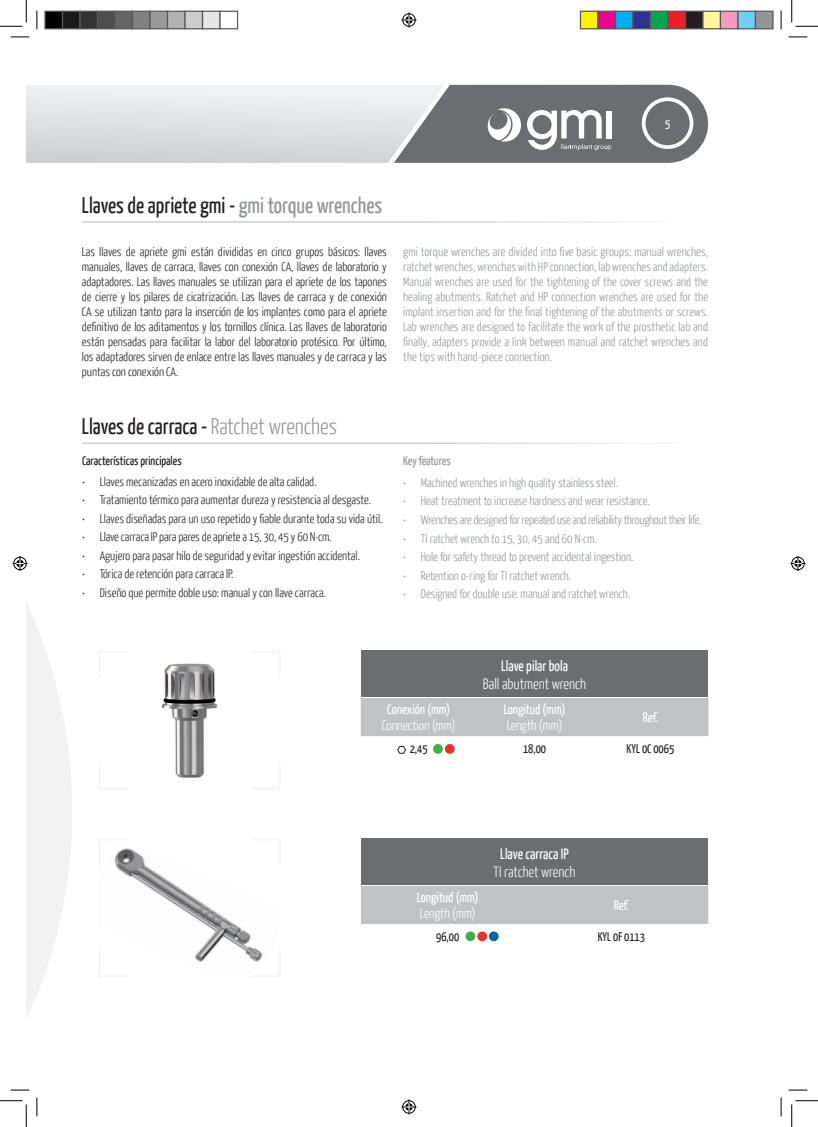
<style>
.page{position:relative;width:818px;height:1127px;background:#fff}
.page>*{position:absolute;margin:0;border:0;box-sizing:border-box;transform-origin:0 0}
.t1{font:22.5px "Yanone Kaffeesatz";color:#231f20}
.t2{font:300 15px "Yanone Kaffeesatz";color:#fff}
.t3{font:15px "Yanone Kaffeesatz";color:#fff}
.t4{font:13.75px "Yanone Kaffeesatz";color:#fff}
.t5{font:300 13.75px "Yanone Kaffeesatz";color:#fff}
.t6{font:300 12.5px/15px "Yanone Kaffeesatz";color:#231f20;text-align:justify}
.t7{font:300 12.5px/15px "Yanone Kaffeesatz";color:#939598;text-align:justify}
.t8{font:300 12.5px "Yanone Kaffeesatz";letter-spacing:-.02em;color:#939598}
.t9{font:12.5px "Yanone Kaffeesatz";color:#231f20}
.t10{font:12.5px "Yanone Kaffeesatz";letter-spacing:-.005em;color:#939598}
.t11{font:12.5px "Yanone Kaffeesatz";color:#fff}
.s1{color:#939598}
.s2{font-weight:300;color:#939598}
</style>
<div class="page">
<svg style="left:26px;top:85px;width:682px;height:78px;background:#b9b9bb"></svg>
<svg style="left:26px;top:602px;width:46px;height:489px;fill:#f2f2f2"></svg>
<hr style="left:82px;top:221px;width:626px;height:1px;background:#6c6d70">
<hr style="left:82px;top:442px;width:626px;height:1px;background:#6c6d70">
<img style="left:162px;top:663px;width:56px;height:115px">
<div style="left:361px;top:650px;width:347px;height:47px;background:#6c6d70"></div>
<div style="left:361px;top:698px;width:347px;height:38px;background:#c1c2c4"></div>
<svg style="left:397px;top:746px;width:9px;height:7px"></svg>
<div style="left:433px;top:743px;width:10px;height:10px;background:#40ae49;border-radius:50%"></div>
<svg style="left:445px;top:743px;width:10px;height:10px"></svg>
<img style="left:116px;top:848px;width:139px;height:114px">
<div style="left:361px;top:838px;width:347px;height:46px;background:#6c6d70"></div>
<div style="left:361px;top:886px;width:347px;height:37px;background:#c1c2c4"></div>
<svg style="left:114px;top:839px;width:15px;height:27px"></svg>
<svg style="left:116px;top:948px;width:13px;height:14px"></svg>
<svg style="left:250px;top:848px;width:5px;height:18px"></svg>
<svg style="left:250px;top:948px;width:13px;height:29px"></svg>
<div style="left:465px;top:931px;width:10px;height:10px;background:#40ae49;border-radius:50%"></div>
<div style="left:477px;top:931px;width:10px;height:10px;background:#ee2e2c;border-radius:50%"></div>
<div style="left:489px;top:931px;width:10px;height:10px;background:#0067aa;border-radius:50%"></div>
<svg style="left:11px;top:36px;width:18px;height:2px"></svg>
<svg style="left:788px;top:36px;width:19px;height:2px"></svg>
<svg style="left:11px;top:1088px;width:18px;height:2px"></svg>
<svg style="left:788px;top:1089px;width:19px;height:1px"></svg>
<svg style="left:36px;top:11px;width:2px;height:18px"></svg>
<svg style="left:36px;top:1097px;width:2px;height:18px"></svg>
<svg style="left:780px;top:11px;width:2px;height:18px"></svg>
<svg style="left:780px;top:1097px;width:2px;height:18px"></svg>
<svg style="left:0;top:0;width:27px;height:27px"></svg>
<svg style="left:0;top:1100px;width:27px;height:26px"></svg>
<svg style="left:791px;top:0;width:27px;height:27px"></svg>
<svg style="left:791px;top:1100px;width:27px;height:26px"></svg>
<svg style="left:401px;top:13px;width:15px;height:15px"></svg>
<svg style="left:401px;top:1099px;width:15px;height:15px"></svg>
<svg style="left:13px;top:556px;width:15px;height:15px"></svg>
<svg style="left:790px;top:556px;width:15px;height:15px"></svg>
<div style="left:45px;top:11px;width:18px;height:18px;background:#000"></div>
<div style="left:44px;top:11px;width:19px;height:18px;border:1px solid #595959"></div>
<div style="left:63px;top:11px;width:17px;height:18px;background:#1a1a1a"></div>
<div style="left:62px;top:11px;width:19px;height:18px;border:1px solid #595959"></div>
<div style="left:80px;top:11px;width:18px;height:18px;background:#333"></div>
<div style="left:79px;top:11px;width:19px;height:18px;border:1px solid #595959"></div>
<div style="left:98px;top:11px;width:17px;height:18px;background:#4d4d4d"></div>
<div style="left:97px;top:11px;width:19px;height:18px;border:1px solid #595959"></div>
<div style="left:115px;top:11px;width:18px;height:18px;background:#666"></div>
<div style="left:114px;top:11px;width:19px;height:18px;border:1px solid #595959"></div>
<div style="left:133px;top:11px;width:17px;height:18px;background:#808080"></div>
<div style="left:132px;top:11px;width:19px;height:18px;border:1px solid #595959"></div>
<div style="left:150px;top:11px;width:18px;height:18px;background:#999"></div>
<div style="left:149px;top:11px;width:19px;height:18px;border:1px solid #595959"></div>
<div style="left:168px;top:11px;width:17px;height:18px;background:#b3b3b3"></div>
<div style="left:167px;top:11px;width:19px;height:18px;border:1px solid #595959"></div>
<div style="left:185px;top:11px;width:18px;height:18px;background:#ccc"></div>
<div style="left:184px;top:11px;width:19px;height:18px;border:1px solid #595959"></div>
<div style="left:203px;top:11px;width:17px;height:18px;background:#e6e6e6"></div>
<div style="left:202px;top:11px;width:19px;height:18px;border:1px solid #595959"></div>
<div style="left:219px;top:11px;width:19px;height:18px;border:1px solid #595959"></div>
<div style="left:580px;top:11px;width:18px;height:18px;background:#fff101"></div>
<div style="left:580px;top:11px;width:18px;height:18px;border:1px solid #595959"></div>
<div style="left:598px;top:11px;width:17px;height:18px;background:#ed028c"></div>
<div style="left:597px;top:11px;width:19px;height:18px;border:1px solid #595959"></div>
<div style="left:615px;top:11px;width:18px;height:18px;background:#00aeef"></div>
<div style="left:615px;top:11px;width:18px;height:18px;border:1px solid #595959"></div>
<div style="left:633px;top:11px;width:17px;height:18px;background:#2e3092"></div>
<div style="left:632px;top:11px;width:19px;height:18px;border:1px solid #595959"></div>
<div style="left:650px;top:11px;width:18px;height:18px;background:#00a54f"></div>
<div style="left:650px;top:11px;width:18px;height:18px;border:1px solid #595959"></div>
<div style="left:668px;top:11px;width:17px;height:18px;background:#ee1d23"></div>
<div style="left:667px;top:11px;width:19px;height:18px;border:1px solid #595959"></div>
<div style="left:685px;top:11px;width:18px;height:18px;background:#231f20"></div>
<div style="left:685px;top:11px;width:18px;height:18px;border:1px solid #595959"></div>
<div style="left:703px;top:11px;width:17px;height:18px;background:#fff79a"></div>
<div style="left:702px;top:11px;width:19px;height:18px;border:1px solid #595959"></div>
<div style="left:720px;top:11px;width:18px;height:18px;background:#f499c2"></div>
<div style="left:720px;top:11px;width:18px;height:18px;border:1px solid #595959"></div>
<div style="left:738px;top:11px;width:17px;height:18px;background:#6bcff6"></div>
<div style="left:737px;top:11px;width:19px;height:18px;border:1px solid #595959"></div>
<div style="left:755px;top:11px;width:18px;height:18px;background:#939598"></div>
<div style="left:755px;top:11px;width:18px;height:18px;border:1px solid #595959"></div>
<p class="t11" style="left:665px;top:116px;width:7px">5</p>
<p class="t1" style="left:82px;top:191px;width:302px">Llaves de apriete gmi - <span class="s1">gmi torque wrenches</span></p>
<p class="t6" style="left:82px;top:244px;width:306px">Las llaves de apriete gmi están divididas en cinco grupos básicos: llaves manuales, llaves de carraca, llaves con conexión CA, llaves de laboratorio y adaptadores. Las llaves manuales se utilizan para el apriete de los tapones de cierre y los pilares de cicatrización. Las llaves de carraca y de conexión CA se utilizan tanto para la inserción de los implantes como para el apriete definitivo de los aditamentos y los tornillos clínica. Las llaves de laboratorio están pensadas para facilitar la labor del laboratorio protésico. Por último, los adaptadores sirven de enlace entre las llaves manuales y de carraca y las puntas con conexión CA.</p>
<p class="t7" style="left:403px;top:244px;width:306px">gmi torque wrenches are divided into five basic groups: manual wrenches, ratchet wrenches, wrenches with HP connection, lab wrenches and adapters.<br>Manual wrenches are used for the tightening of the cover screws and the healing abutments. Ratchet and HP connection wrenches are used for the implant insertion and for the final tightening of the abutments or screws.<br>Lab wrenches are designed to facilitate the work of the prosthetic lab and finally, adapters provide a link between manual and ratchet wrenches and the tips with hand-piece connection.</p>
<p class="t1" style="left:82px;top:412px;width:257px">Llaves de carraca - <span class="s2">Ratchet wrenches</span></p>
<p class="t9" style="left:82px;top:453px;width:101px">Características principales</p>
<p class="t6" style="left:82px;top:473px;width:236px">• Llaves mecanizadas en acero inoxidable de alta calidad.</p>
<p class="t6" style="left:82px;top:492px;width:290px">• Tratamiento térmico para aumentar dureza y resistencia al desgaste.</p>
<p class="t6" style="left:82px;top:510px;width:302px">• Llaves diseñadas para un uso repetido y fiable durante toda su vida útil.</p>
<p class="t6" style="left:82px;top:529px;width:251px">• Llave carraca IP para pares de apriete a 15, 30, 45 y 60 N·cm.</p>
<p class="t6" style="left:82px;top:547px;width:279px">• Agujero para pasar hilo de seguridad y evitar ingestión accidental.</p>
<p class="t6" style="left:82px;top:566px;width:153px">• Tórica de retención para carraca IP.</p>
<p class="t6" style="left:82px;top:584px;width:245px">• Diseño que permite doble uso: manual y con llave carraca.</p>
<p class="t10" style="left:403px;top:453px;width:49px">Key features</p>
<p class="t7" style="left:403px;top:474px;width:216px">• Machined wrenches in high quality stainless steel.</p>
<p class="t7" style="left:403px;top:493px;width:248px">• Heat treatment to increase hardness and wear resistance.</p>
<p class="t8" style="left:403px;top:512px;width:300px">• Wrenches are designed for repeated use and reliability throughout their life.</p>
<p class="t7" style="left:403px;top:530px;width:195px">• TI ratchet wrench to 15, 30, 45 and 60 N·cm.</p>
<p class="t7" style="left:403px;top:549px;width:232px">• Hole for safety thread to prevent accidental ingestion.</p>
<p class="t7" style="left:403px;top:567px;width:169px">• Retention o-ring for TI ratchet wrench.</p>
<p class="t7" style="left:403px;top:586px;width:228px">• Designed for double use: manual and ratchet wrench.</p>
<p class="t4" style="left:387px;top:700px;width:64px">Conexión (mm)</p>
<p class="t5" style="left:382px;top:717px;width:75px">Connection (mm)</p>
<p class="t3" style="left:501px;top:656px;width:68px">Llave pilar bola</p>
<p class="t2" style="left:483px;top:674px;width:105px">Ball abutment wrench</p>
<p class="t4" style="left:504px;top:700px;width:63px">Longitud (mm)</p>
<p class="t5" style="left:507px;top:717px;width:57px">Length (mm)</p>
<p class="t4" style="left:643px;top:708px;width:17px">Ref.</p>
<p class="t9" style="left:410px;top:741px;width:19px">2,45</p>
<p class="t9" style="left:523px;top:741px;width:25px">18,00</p>
<p class="t9" style="left:627px;top:741px;width:49px">KYL 0C 0065</p>
<p class="t4" style="left:417px;top:888px;width:63px">Longitud (mm)</p>
<p class="t5" style="left:420px;top:904px;width:57px">Length (mm)</p>
<p class="t3" style="left:500px;top:844px;width:70px">Llave carraca IP</p>
<p class="t2" style="left:494px;top:862px;width:83px">TI ratchet wrench</p>
<p class="t4" style="left:614px;top:896px;width:17px">Ref.</p>
<p class="t9" style="left:436px;top:928px;width:25px">96,00</p>
<p class="t9" style="left:598px;top:928px;width:49px">KYL 0F 0113</p>
</div>
